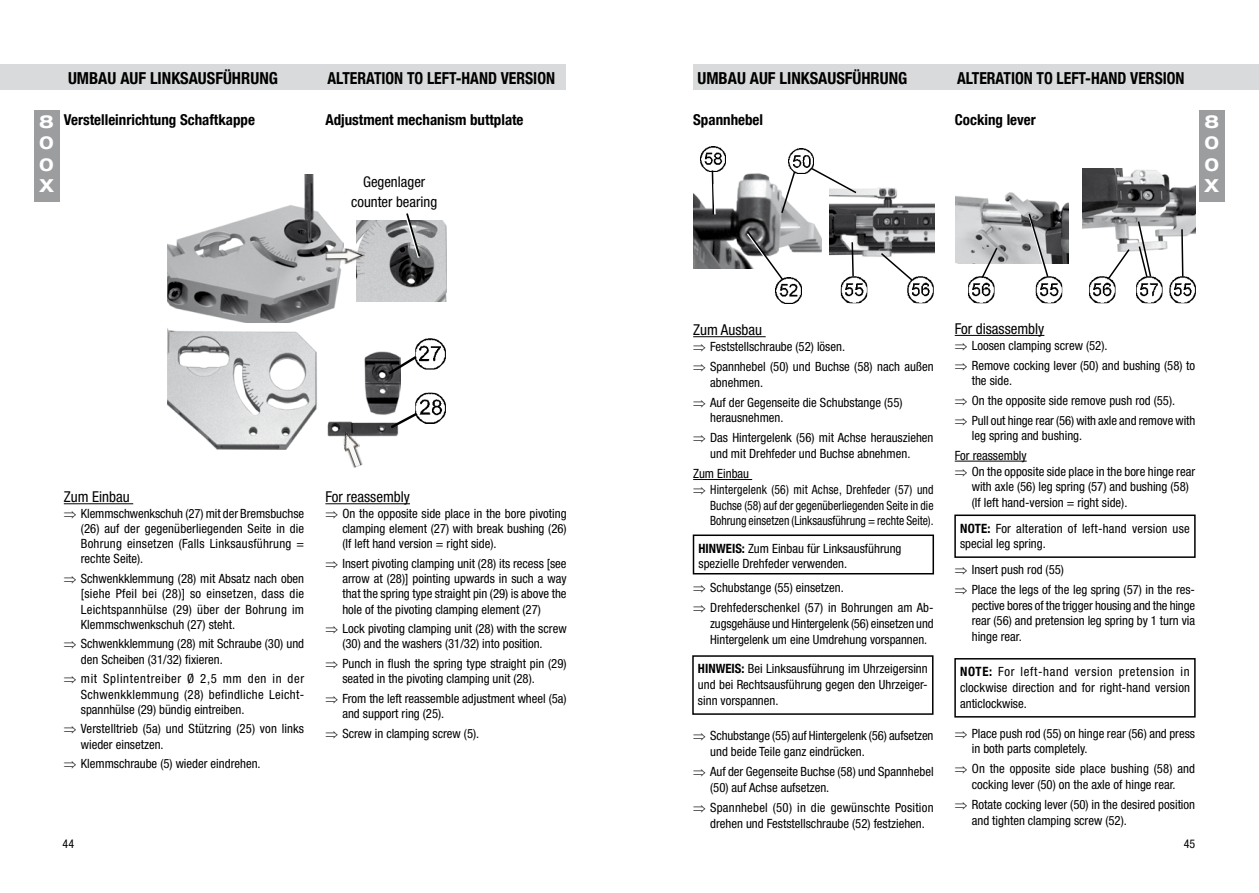
<style>
.page{position:relative;width:1259px;height:893px;background:#fff}
.page>*{position:absolute;margin:0;border:0;box-sizing:border-box;transform-origin:0 0}
.t1{font:700 expanded 18px/21.6px "Helvetica Neue LT Std";color:#fff;text-align:justify}
.t2{font:700 condensed 16.5px "Helvetica Neue LT";color:#000;scale:.95 1}
.t3{font:700 condensed 16.5px "Helvetica Neue LT";color:#000}
.t4{font:700 condensed 15px "Helvetica Neue LT";color:#000}
.t5{font:condensed 15px "Helvetica Neue LT Std";color:#000}
.t6{font:condensed 14.85px/20.2px "Helvetica Neue LT Std";color:#000;text-align:center}
.t7{font:condensed 12.75px/15.3px "Helvetica Neue LT Std";color:#000}
.t8{font:condensed 12.75px/15.8px "Helvetica Neue LT Std";color:#000;text-align:justify;scale:.92 1}
.t9{font:condensed 12.75px/15.8px "Helvetica Neue LT Std";letter-spacing:.02em;color:#000}
.t10{font:condensed 12px "Helvetica Neue LT Std";color:#000}
.s1{font-family:"Helvetica Neue LT";font-weight:700}
</style>
<div class="page">
<hr style="left:64px;top:503px;width:69px;height:1px;background:#000">
<hr style="left:325px;top:503px;width:85px;height:1px;background:#000">
<div style="left:0;top:64px;width:566px;height:25px;background:#d9dadb"></div>
<img style="left:415px;top:393px;width:31px;height:31px">
<img style="left:415px;top:338px;width:31px;height:32px">
<img style="left:168px;top:174px;width:176px;height:148px">
<img style="left:356px;top:221px;width:90px;height:81px">
<svg style="left:403px;top:213px;width:19px;height:47px"></svg>
<img style="left:168px;top:329px;width:233px;height:120px">
<svg style="left:388px;top:411px;width:32px;height:20px"></svg>
<svg style="left:386px;top:354px;width:33px;height:23px"></svg>
<img style="left:325px;top:248px;width:40px;height:16px">
<img style="left:339px;top:427px;width:27px;height:41px">
<div style="left:693px;top:64px;width:566px;height:25px;background:#d9dadb"></div>
<hr style="left:693px;top:336px;width:72px;height:1px;background:#000">
<hr style="left:693px;top:479px;width:59px;height:1px;background:#000">
<img style="left:694px;top:173px;width:127px;height:96px">
<img style="left:1082px;top:169px;width:113px;height:81px">
<img style="left:955px;top:192px;width:114px;height:72px">
<img style="left:1136px;top:276px;width:26px;height:27px">
<img style="left:776px;top:278px;width:25px;height:25px">
<img style="left:788px;top:148px;width:26px;height:26px">
<img style="left:700px;top:146px;width:25px;height:26px">
<img style="left:830px;top:187px;width:104px;height:70px">
<img style="left:840px;top:276px;width:27px;height:27px">
<img style="left:907px;top:276px;width:26px;height:27px">
<img style="left:1035px;top:276px;width:27px;height:27px">
<img style="left:1089px;top:276px;width:26px;height:27px">
<svg style="left:745px;top:229px;width:40px;height:53px"></svg>
<svg style="left:780px;top:170px;width:16px;height:45px"></svg>
<svg style="left:810px;top:167px;width:48px;height:28px"></svg>
<svg style="left:711px;top:169px;width:5px;height:47px"></svg>
<svg style="left:850px;top:241px;width:4px;height:37px"></svg>
<svg style="left:879px;top:252px;width:35px;height:30px"></svg>
<img style="left:1169px;top:276px;width:27px;height:27px">
<img style="left:968px;top:276px;width:26px;height:27px">
<svg style="left:980px;top:246px;width:18px;height:34px"></svg>
<svg style="left:1106px;top:220px;width:46px;height:60px"></svg>
<svg style="left:1180px;top:228px;width:4px;height:50px"></svg>
<svg style="left:1027px;top:212px;width:22px;height:66px"></svg>
<hr style="left:954px;top:335px;width:90px;height:1px;background:#000">
<hr style="left:954px;top:461px;width:72px;height:1px;background:#000">
<div style="left:954px;top:658px;width:241px;height:60px;border:2px solid #000"></div>
<div style="left:692px;top:655px;width:241px;height:60px;border:2px solid #000"></div>
<div style="left:954px;top:514px;width:241px;height:44px;border:2px solid #000"></div>
<div style="left:693px;top:534px;width:241px;height:40px;border:2px solid #000"></div>
<div style="left:34px;top:111px;width:25px;height:91px;background:#9c9d9f"></div>
<div style="left:1199px;top:111px;width:25px;height:91px;background:#9c9d9f"></div>
<p class="t3" style="left:68px;top:68px;width:211px">UMBAU AUF LINKSAUSFÜHRUNG</p>
<p class="t2" style="left:327px;top:68px;width:241px">ALTERATION TO LEFT-HAND VERSION</p>
<p class="t3" style="left:697px;top:68px;width:211px">UMBAU AUF LINKSAUSFÜHRUNG</p>
<p class="t2" style="left:957px;top:68px;width:241px">ALTERATION TO LEFT-HAND VERSION</p>
<h1 class="t1" style="left:39px;top:110px;width:16px">8</h1>
<p class="t4" style="left:693px;top:111px;width:71px">Spannhebel</p>
<p class="t4" style="left:954px;top:111px;width:83px">Cocking lever</p>
<h1 class="t1" style="left:39px;top:132px;width:16px">0<br>0<br>X</h1>
<p class="t4" style="left:64px;top:111px;width:193px">Verstelleinrichtung Schaftkappe</p>
<p class="t4" style="left:325px;top:111px;width:200px">Adjustment mechanism buttplate</p>
<p class="t6" style="left:351px;top:172px;width:87px">Gegenlager counter bearing</p>
<h1 class="t1" style="left:1204px;top:110px;width:16px">8<br>0<br>0<br>X</h1>
<p class="t5" style="left:64px;top:488px;width:67px">Zum Einbau</p>
<p class="t7" style="left:81px;top:505px;width:225px;text-align:justify;text-indent:-17px">⇒ Klemmschwenkschuh (27) mit der Bremsbuchse (26) auf der gegenüberliegenden Seite in die Bohrung einsetzen (Falls Linksausführung = rechte Seite).</p>
<p class="t7" style="left:81px;top:571px;width:225px;text-align:justify;text-indent:-17px">⇒ Schwenkklemmung (28) mit Absatz nach oben [siehe Pfeil bei (28)] so einsetzen, dass die Leichtspannhülse (29) über der Bohrung im Klemmschwenkschuh (27) steht.</p>
<p class="t7" style="left:81px;top:636px;width:225px;text-indent:-17px">⇒ Schwenkklemmung (28) mit Schraube (30) und den Scheiben (31/32) fixieren.</p>
<p class="t7" style="left:81px;top:671px;width:225px;text-align:justify;text-indent:-17px">⇒ mit Splintentreiber Ø 2,5 mm den in der Schwenkklemmung (28) befindliche Leicht&shy;spannhülse (29) bündig eintreiben.</p>
<p class="t7" style="left:81px;top:721px;width:225px;text-indent:-17px">⇒ Verstelltrieb (5a) und Stützring (25) von links wieder einsetzen.</p>
<p class="t7" style="left:64px;top:756px;width:198px">⇒ Klemmschraube (5) wieder eindrehen.</p>
<p class="t5" style="left:325px;top:488px;width:86px">For reassembly</p>
<p class="t7" style="left:342px;top:505px;width:226px;text-align:justify;text-indent:-17px">⇒ On the opposite side place in the bore pivoting clamping element (27) with break bushing (26) (If left hand version = right side).</p>
<p class="t7" style="left:342px;top:555px;width:226px;text-align:justify;text-indent:-17px">⇒ Insert pivoting clamping unit (28) its recess [see arrow at (28)] pointing upwards in such a way that the spring type straight pin (29) is above the hole of the pivoting clamping element (27)</p>
<p class="t7" style="left:325px;top:621px;width:243px;text-align:center">⇒ Lock pivoting clamping unit (28) with the screw (30) and the washers (31/32) into position.</p>
<p class="t7" style="left:342px;top:656px;width:226px;text-indent:-17px">⇒ Punch in flush the spring type straight pin (29) seated in the pivoting clamping unit (28).</p>
<p class="t7" style="left:342px;top:691px;width:226px;text-indent:-17px">⇒ From the left reassemble adjustment wheel (5a) and support ring (25).</p>
<p class="t7" style="left:325px;top:725px;width:155px">⇒ Screw in clamping screw (5).</p>
<p class="t5" style="left:693px;top:321px;width:70px">Zum Ausbau</p>
<p class="t7" style="left:693px;top:336px;width:242px;line-height:20px">⇒ Feststellschraube (52) lösen.<br>⇒ Spannhebel (50) und Buchse (58) nach außen</p>
<p class="t7" style="left:693px;top:372px;width:211px;line-height:20px;text-indent:17px">abnehmen.<br>⇒ Auf der Gegenseite die Schubstange (55)</p>
<p class="t7" style="left:693px;top:408px;width:242px;line-height:20px;text-indent:17px">herausnehmen.<br>⇒ Das Hintergelenk (56) mit Achse herausziehen</p>
<p class="t7" style="left:693px;top:444px;width:219px;line-height:20px;text-indent:17px">und mit Drehfeder und Buchse abnehmen.<br>Zum Einbau</p>
<p class="t8" style="left:710px;top:481px;width:244px;text-indent:-17px">⇒ Hintergelenk (56) mit Achse, Drehfeder (57) und Buchse (58) auf der gegenüberliegenden Seite in die Bohrung einsetzen (Linksausführung = rechte Seite).</p>
<p class="t7" style="left:698px;top:540px;width:204px;line-height:15.8px"><span class="s1">HINWEIS:</span> Zum Einbau für Linksausführung spezielle Drehfeder verwenden.</p>
<p class="t7" style="left:693px;top:578px;width:242px;line-height:20px">⇒ Schubstange (55) einsetzen.<br>⇒ Drehfederschenkel (57) in Bohrungen am Ab-</p>
<p class="t7" style="left:710px;top:616px;width:225px;line-height:15.8px">zugsgehäuse und Hintergelenk (56) einsetzen und<br>Hintergelenk um eine Umdrehung vorspannen.</p>
<p class="t7" style="left:698px;top:661px;width:231px;line-height:15.8px;text-align:justify"><span class="s1">HINWEIS:</span> Bei Linksausführung im Uhrzeigersinn und bei Rechtsausführung gegen den Uhrzeiger&shy;sinn vorspannen.</p>
<p class="t7" style="left:710px;top:728px;width:225px;line-height:15.8px;text-indent:-17px">⇒ Schubstange (55) auf Hintergelenk (56) aufsetzen und beide Teile ganz eindrücken.</p>
<p class="t7" style="left:710px;top:764px;width:225px;line-height:15.8px;text-indent:-17px">⇒ Auf der Gegenseite Buchse (58) und Spannhebel (50) auf Achse aufsetzen.</p>
<p class="t7" style="left:710px;top:799px;width:225px;line-height:15.8px;text-indent:-17px">⇒ Spannhebel (50) in die gewünschte Position drehen und Feststellschraube (52) festziehen.</p>
<p class="t5" style="left:954px;top:320px;width:91px">For disassembly</p>
<p class="t7" style="left:954px;top:335px;width:242px;line-height:20px">⇒ Loosen clamping screw (52).<br>⇒ Remove cocking lever (50) and bushing (58) to</p>
<p class="t7" style="left:954px;top:370px;width:242px;line-height:20px;text-indent:17px">the side.<br>⇒ On the opposite side remove push rod (55).<br>⇒ Pull out hinge rear (56) with axle and remove with</p>
<p class="t7" style="left:954px;top:426px;width:129px;line-height:19.5px;text-indent:17px">leg spring and bushing.<br>For reassembly</p>
<p class="t7" style="left:971px;top:463px;width:225px;line-height:15.8px;text-indent:-17px">⇒ On the opposite side place in the bore hinge rear with axle (56) leg spring (57) and bushing (58) (If left hand-version = right side).</p>
<p class="t9" style="left:960px;top:520px;width:231px"><span class="s1">NOTE:</span> For alteration of left-hand version use special leg spring.</p>
<p class="t7" style="left:954px;top:559px;width:242px;line-height:20px">⇒ Insert push rod (55)<br>⇒ Place the legs of the leg spring (57) in the res-</p>
<p class="t7" style="left:971px;top:597px;width:225px;line-height:15.8px;text-align:justify">pective bores of the trigger housing and the hinge rear (56) and pretension leg spring by 1 turn via hinge rear.</p>
<p class="t7" style="left:960px;top:664px;width:231px;line-height:15.8px;text-align:justify"><span class="s1">NOTE:</span> For left-hand version pretension in clockwise direction and for right-hand version anticlockwise.</p>
<p class="t7" style="left:971px;top:725px;width:225px;line-height:15.8px;text-indent:-17px">⇒ Place push rod (55) on hinge rear (56) and press in both parts completely.</p>
<p class="t7" style="left:954px;top:761px;width:242px;line-height:15.8px;text-align:center">⇒ On the opposite side place bushing (58) and cocking lever (50) on the axle of hinge rear.</p>
<p class="t7" style="left:971px;top:797px;width:225px;line-height:15.8px;text-indent:-17px">⇒ Rotate cocking lever (50) in the desired position and tighten clamping screw (52).</p>
<p class="t10" style="left:63px;top:837px;width:13px">44</p>
<p class="t10" style="left:1183px;top:837px;width:13px">45</p>
</div>
